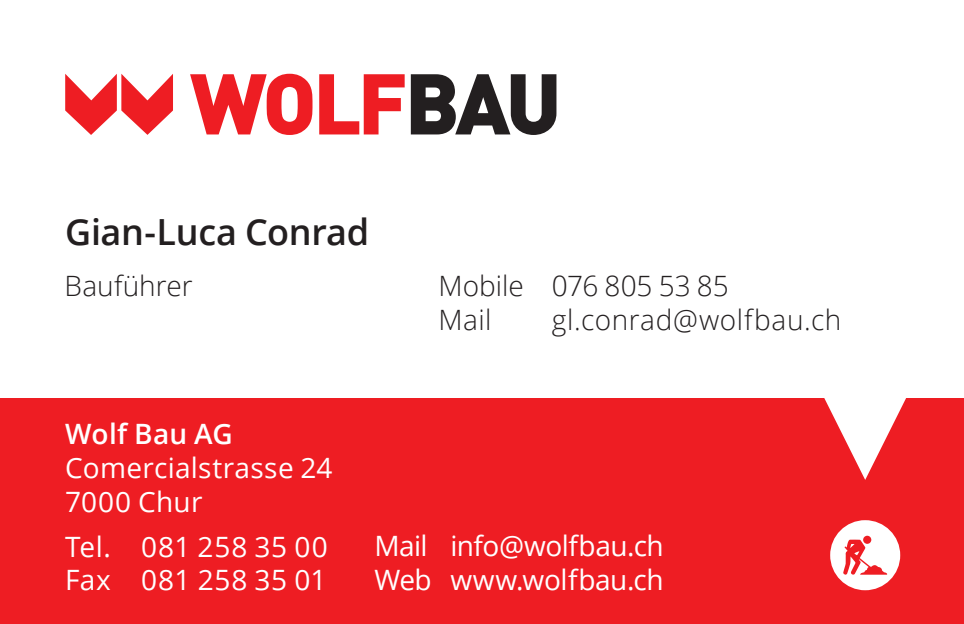
<style>
.page{position:relative;width:964px;height:624px;background:#fff}
.page>*{position:absolute;margin:0;border:0;box-sizing:border-box;transform-origin:0 0}
.t1{font:600 36px "Open Sans";letter-spacing:-.01em;color:#231f20}
.t2{font:28px "Open Sans";letter-spacing:.01em;color:#fff}
.t3{font:300 28px "Open Sans";letter-spacing:.01em;color:#231f20}
.t4{font:28px "Open Sans";letter-spacing:-.02em;color:#fff}
.t5{font:28px "Open Sans";letter-spacing:-.015em;color:#fff}
.t6{font:600 28px "Open Sans";letter-spacing:.01em;color:#fff}
</style>
<div class="page">
<div style="left:0;top:398px;width:964px;height:226px;background:#ee1d23"></div>
<svg style="left:824px;top:398px;width:82px;height:82px"></svg>
<svg style="left:830px;top:520px;width:70px;height:70px"></svg>
<svg style="left:65px;top:74px;width:108px;height:61px"></svg>
<svg style="left:190px;top:74px;width:123px;height:61px"></svg>
<svg style="left:319px;top:74px;width:86px;height:60px"></svg>
<svg style="left:411px;top:74px;width:145px;height:61px"></svg>
<p class="t1" style="left:65px;top:207px;width:306px">Gian-Luca Conrad</p>
<p class="t3" style="left:65px;top:267px;width:130px">Bauführer</p>
<p class="t3" style="left:438px;top:267px;width:292px">Mobile 076 805 53 85</p>
<p class="t3" style="left:438px;top:300px;width:55px">Mail</p>
<p class="t3" style="left:552px;top:300px;width:291px">gl.conrad@wolfbau.ch</p>
<p class="t6" style="left:65px;top:415px;width:169px">Wolf Bau AG</p>
<p class="t2" style="left:65px;top:448px;width:269px">Comercialstrasse 24</p>
<p class="t2" style="left:65px;top:482px;width:139px">7000 Chur</p>
<p class="t2" style="left:65px;top:527px;width:264px">Tel. 081 258 35 00</p>
<p class="t2" style="left:65px;top:561px;width:263px">Fax 081 258 35 01</p>
<p class="t4" style="left:374px;top:527px;width:291px">Mail info@wolfbau.ch</p>
<p class="t5" style="left:374px;top:560px;width:291px">Web www.wolfbau.ch</p>
</div>
